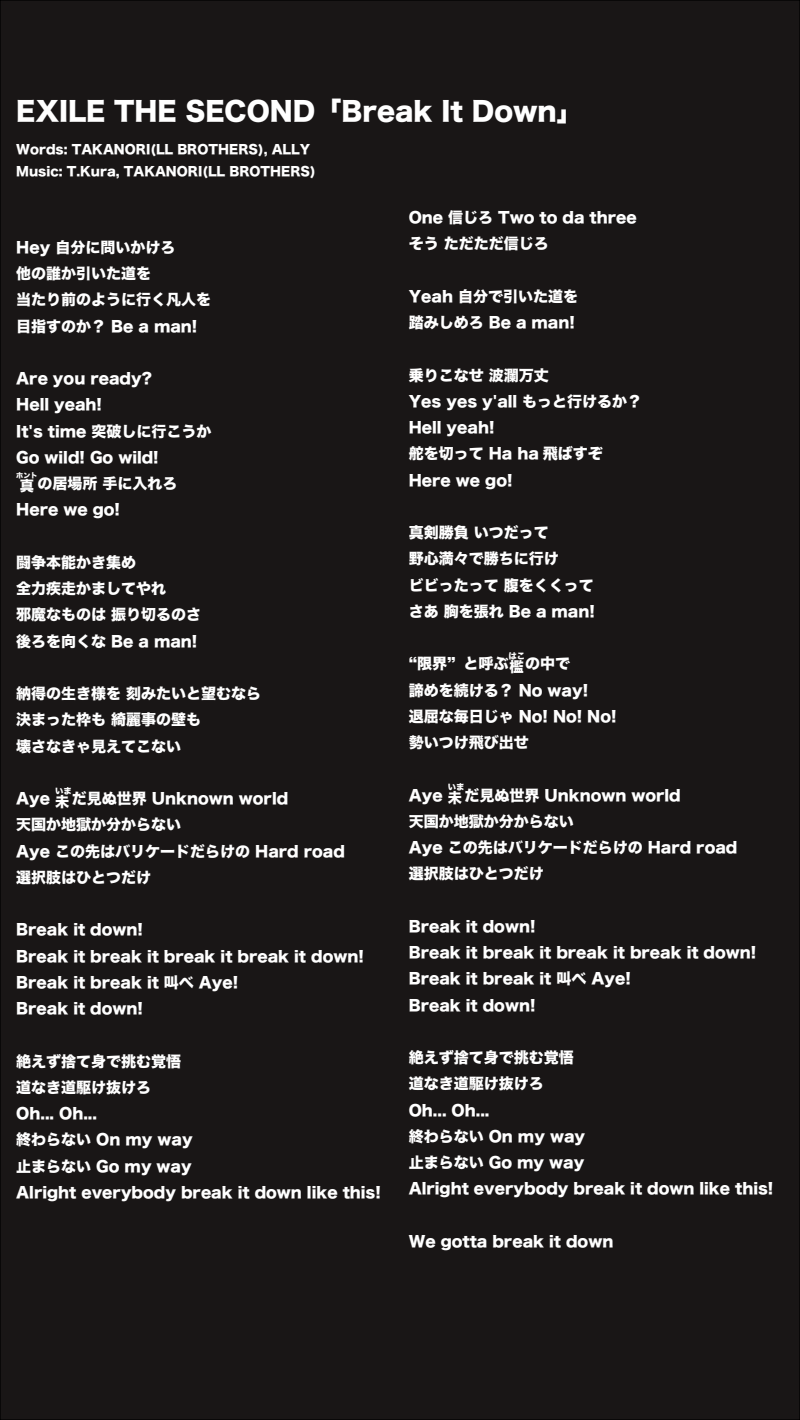
<style>
.page{position:relative;width:800px;height:1420px;background:#191616}
.page>*{position:absolute;margin:0;border:0;box-sizing:border-box;transform-origin:0 0}
.t1{font:26.25px "Hira Kaku Std N W8";color:#fff}
.t2{font:15px/26.2px "Hira Kaku Std N W8";color:#fff}
.t3{font:12.5px/21.9px "Hira Kaku Std N W8";color:#fff}
.t4{font:8.38px "Hira Kaku Std N W8";color:#fff}
.t5{font:7.12px "Hira Kaku Std N W8";color:#fff}
</style>
<div class="page">
<h1 class="t1" style="left:16px;top:96px;width:568px">EXILE THE SECOND「Break It Down」</h1>
<p class="t3" style="left:16px;top:139px;width:301px">Words: TAKANORI(LL BROTHERS), ALLY<br>Music: T.Kura, TAKANORI(LL BROTHERS)</p>
<p class="t2" style="left:16px;top:235px;width:196px">Hey 自分に問いかけろ<br>他の誰か引いた道を<br>当たり前のように行く凡人を目指すのか？ Be a man!</p>
<p class="t2" style="left:16px;top:366px;width:197px">Are you ready?<br>Hell yeah!<br>It's time 突破しに行こうか<br>Go wild! Go wild!</p>
<p class="t5" style="left:16px;top:472px;width:23px">ホント</p>
<p class="t2" style="left:16px;top:471px;width:163px"><sub>真</sub>の居場所 手に入れろ<br>Here we go!</p>
<p class="t2" style="left:16px;top:550px;width:186px">闘争本能かき集め<br>全力疾走かましてやれ<br>邪魔なものは 振り切るのさ後ろを向くな Be a man!</p>
<p class="t2" style="left:16px;top:681px;width:246px">納得の生き様を 刻みたいと望むなら決まった枠も 綺麗事の壁も<br>壊さなきゃ見えてこない</p>
<p class="t2" style="left:16px;top:786px;width:274px">Aye <sub>未</sub>だ見ぬ世界 Unknown world</p>
<p class="t4" style="left:55px;top:786px;width:18px">いま</p>
<p class="t2" style="left:16px;top:812px;width:330px">天国か地獄か分からない<br>Aye この先はバリケードだらけの Hard road選択肢はひとつだけ</p>
<p class="t2" style="left:16px;top:917px;width:349px">Break it down!<br>Break it break it break it break it down!<br>Break it break it 叫べ Aye!<br>Break it down!</p>
<p class="t2" style="left:16px;top:1048px;width:366px">絶えず捨て身で挑む覚悟<br>道なき道駆け抜けろ<br>Oh... Oh...<br>終わらない On my way<br>止まらない Go my way<br>Alright everybody break it down like this!</p>
<p class="t2" style="left:409px;top:205px;width:230px">One 信じろ Two to da threeそう ただただ信じろ</p>
<p class="t2" style="left:409px;top:284px;width:171px">Yeah 自分で引いた道を踏みしめろ Be a man!</p>
<p class="t2" style="left:409px;top:362px;width:235px">乗りこなせ 波瀾万丈<br>Yes yes y'all もっと行けるか？<br>Hell yeah!<br>舵を切って Ha ha 飛ばすぞ<br>Here we go!</p>
<p class="t2" style="left:409px;top:520px;width:188px">真剣勝負 いつだって<br>野心満々で勝ちに行け<br>ビビったって 腹をくくってさあ 胸を張れ Be a man!</p>
<p class="t2" style="left:409px;top:651px;width:163px">“限界” と呼ぶ<sub>檻</sub>の中で</p>
<p class="t4" style="left:508px;top:651px;width:18px">はこ</p>
<p class="t2" style="left:409px;top:677px;width:209px">諦めを続ける？ No way!<br>退屈な毎日じゃ No! No! No!勢いつけ飛び出せ</p>
<p class="t2" style="left:409px;top:782px;width:274px">Aye <sub>未</sub>だ見ぬ世界 Unknown world</p>
<p class="t4" style="left:448px;top:783px;width:18px">いま</p>
<p class="t2" style="left:409px;top:809px;width:330px">天国か地獄か分からない<br>Aye この先はバリケードだらけの Hard road選択肢はひとつだけ</p>
<p class="t2" style="left:409px;top:914px;width:349px">Break it down!<br>Break it break it break it break it down!<br>Break it break it 叫べ Aye!<br>Break it down!</p>
<p class="t2" style="left:409px;top:1045px;width:366px">絶えず捨て身で挑む覚悟<br>道なき道駆け抜けろ<br>Oh... Oh...<br>終わらない On my way<br>止まらない Go my way<br>Alright everybody break it down like this!</p>
<p class="t2" style="left:409px;top:1229px;width:206px">We gotta break it down</p>
</div>
